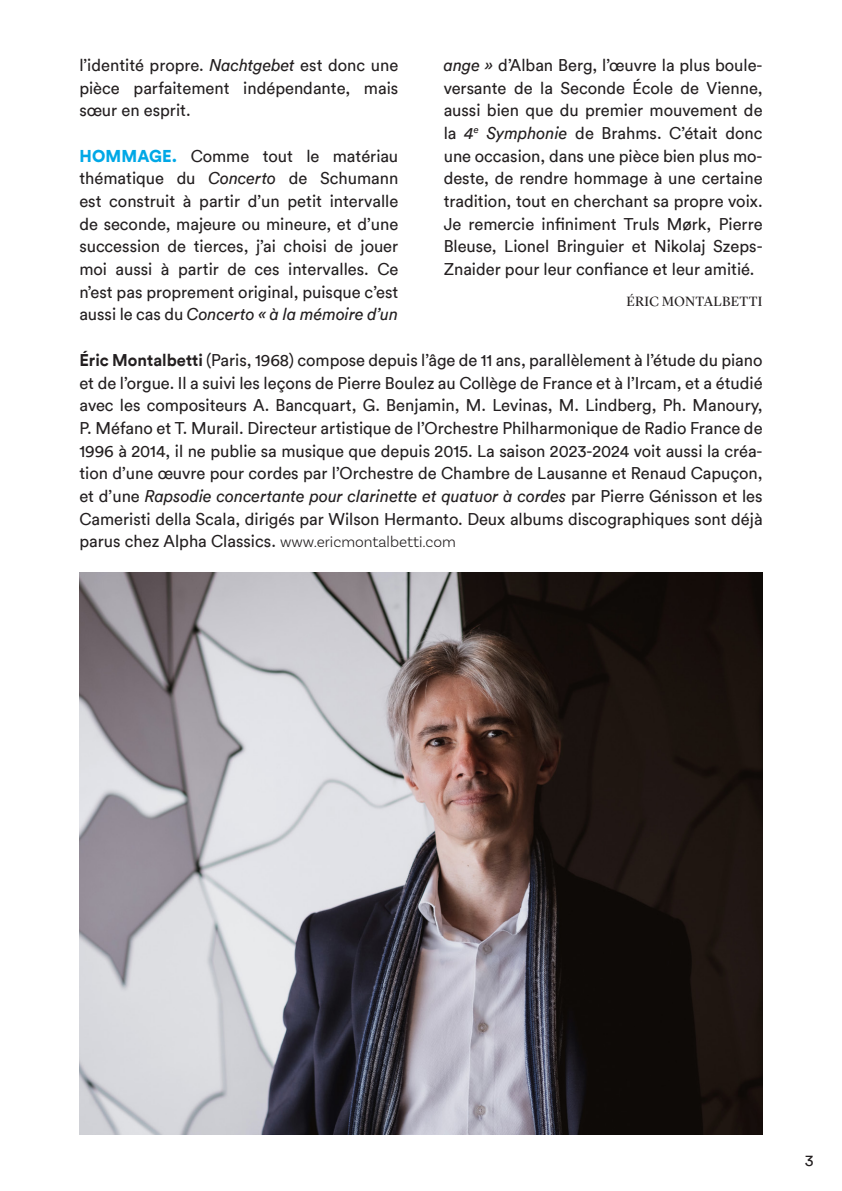
<style>
.page{position:relative;width:842px;height:1191px;background:#fff}
.page>*{position:absolute;margin:0;border:0;box-sizing:border-box;transform-origin:0 0}
.TX__limite_césure__7356{font:17px/22.6px "Circular";color:#231f20;text-align:justify}
.TX_interprètes__étendue_de_colonne{font:17px/22.6px "Circular";color:#231f20;text-align:justify}
.t1{font:16px "Circular";color:#231f20}
.TX_signatures{font:14px "Lyon Display";letter-spacing:.02em;color:#231f20}
.s1{font-style:italic}
.s2{font-family:"Circular Std";font-weight:900;color:#00a8e6}
.s3{font-weight:700}
.s4{font-family:"Basic Sans";font-weight:300;font-size:16px}
</style>
<div class="page">
<img style="left:79px;top:573px;width:684px;height:561px">
<p class="TX__limite_césure__7356" style="left:79px;top:53px;width:320px">l’identité propre. <span class="s1">Nachtgebet</span> est donc une pièce parfaitement indépendante, mais sœur en esprit.</p>
<p class="TX__limite_césure__7356" style="left:79px;top:144px;width:320px"><span class="s2">HOMMAGE.</span> Comme tout le matériau thématique du <span class="s1">Concerto</span> de Schumann est construit à partir d’un petit intervalle de seconde, majeure ou mineure, et d’une succession de tierces, j’ai choisi de jouer moi aussi à partir de ces intervalles. Ce n’est pas proprement original, puisque c’est aussi le cas du <span class="s1">Concerto « à la mémoire d’un</span></p>
<p class="TX__limite_césure__7356" style="left:444px;top:53px;width:320px"><span class="s1">ange »</span> d’Alban Berg, l’œuvre la plus boule&shy;versante de la Seconde École de Vienne, aussi bien que du premier mouvement de la <span class="s1">4</span><sup>e</sup> <span class="s1">Symphonie</span> de Brahms. C’était donc une occasion, dans une pièce bien plus mo&shy;deste, de rendre hommage à une certaine tradition, tout en cherchant sa propre voix.<br>Je remercie infiniment Truls Mørk, Pierre Bleuse, Lionel Bringuier et Nikolaj Szeps-Znaider pour leur confiance et leur amitié.</p>
<p class="TX_signatures" style="left:626px;top:291px;width:138px">ÉRIC MONTALBETTI</p>
<p class="TX_interprètes__étendue_de_colonne" style="left:79px;top:348px;width:685px"><span class="s3">Éric Montalbetti</span> (Paris, 1968) compose depuis l’âge de 11 ans, parallèlement à l’étude du piano et de l’orgue. Il a suivi les leçons de Pierre Boulez au Collège de France et à l’Ircam, et a étudié avec les compositeurs A. Bancquart, G. Benjamin, M. Levinas, M. Lindberg, Ph. Manoury, P. Méfano et T. Murail. Directeur artistique de l’Orchestre Philharmonique de Radio France de 1996 à 2014, il ne publie sa musique que depuis 2015. La saison 2023-2024 voit aussi la créa&shy;tion d’une œuvre pour cordes par l’Orchestre de Chambre de Lausanne et Renaud Capuçon, et d’une <span class="s1">Rapsodie concertante pour clarinette et quatuor à cordes</span> par Pierre Génisson et les Cameristi della Scala, dirigés par Wilson Hermanto. Deux albums discographiques sont déjà parus chez Alpha Classics. <span class="s4">www.ericmontalbetti.com</span></p>
<p class="t1" style="left:805px;top:1149px;width:10px">3</p>
</div>
